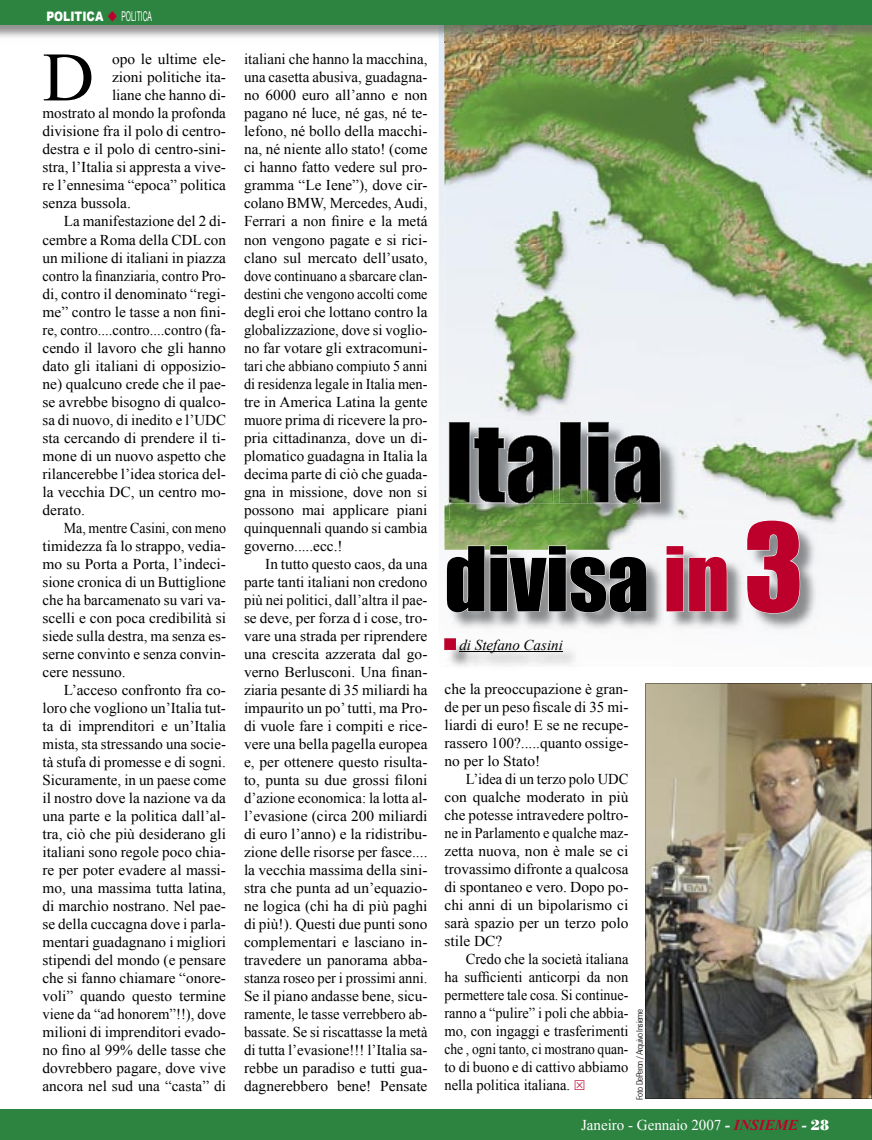
<style>
.page{position:relative;width:872px;height:1140px;background:#fff}
.page>*{position:absolute;margin:0;border:0;box-sizing:border-box;transform-origin:0 0}
.t1{font:82.5px "Impact";color:#000}
.t2{font:69.3px "Times New Roman";color:#000}
.t3{font:15px/18px "Times New Roman";color:#000;text-align:justify}
.t4{font:15px "Times New Roman";color:#000;scale:.95 1}
.t5{font:15px "Times New Roman";color:#fff}
.t6{font:15px "Times New Roman";color:#000;scale:.93 1}
.t7{font:italic 15px "Times New Roman";color:#000}
.t8{font:900 13.05px "Arial";color:#fff;scale:.82 1}
.t9{font:300 condensed 9px "Zurich BT";letter-spacing:-.04em;color:#000}
.s1{color:#bd002b}
.s2{font-weight:400;font-size:13.5px}
.s3{font-size:112.5px;color:#bd002b}
.s4{font-weight:700;font-style:italic}
.s5{font-weight:700;font-style:italic;color:#bd002b}
.s6{font-family:"Poster"}
</style>
<div class="page">
<img style="left:444px;top:42px;width:321px;height:406px">
<img style="left:765px;top:42px;width:107px;height:508px">
<img style="left:444px;top:448px;width:5px;height:102px">
<img style="left:681px;top:448px;width:84px;height:72px">
<img style="left:449px;top:421px;width:232px;height:99px">
<img style="left:449px;top:422px;width:211px;height:82px">
<img style="left:445px;top:520px;width:375px;height:147px">
<hr style="left:459px;top:651px;width:104px;height:1px;background:#000">
<svg style="left:446px;top:545px;width:201px;height:68px"></svg>
<svg style="left:666px;top:545px;width:61px;height:67px"></svg>
<svg style="left:746px;top:520px;width:54px;height:94px"></svg>
<div style="left:444px;top:638px;width:12px;height:12px;border:3px solid #bd002b"></div>
<img style="left:0;top:24px;width:872px;height:18px">
<img style="left:444px;top:24px;width:418px;height:18px">
<div style="left:0;top:0;width:872px;height:24px;background:#2c8440"></div>
<div style="left:0;top:1109px;width:872px;height:31px;background:#2c8440"></div>
<img style="left:645px;top:683px;width:227px;height:415px">
<p class="t8" style="left:46px;top:7px;width:130px">POLITICA <span class="s1">◆</span> <span class="s2">POLITICA</span></p>
<h2 class="t2" style="left:43px;top:31px;width:53px">D</h2>
<p class="t3" style="left:112px;top:50px;width:115px">opo le ultime ele-</p>
<p class="t3" style="left:112px;top:68px;width:115px">zioni politiche ita-</p>
<p class="t3" style="left:112px;top:86px;width:115px">liane che hanno di-</p>
<p class="t3" style="left:43px;top:104px;width:185px">mostrato al mondo la profonda</p>
<p class="t3" style="left:43px;top:122px;width:185px">divisione fra il polo di centro-</p>
<p class="t3" style="left:43px;top:140px;width:185px">destra e il polo di centro-sini-</p>
<p class="t3" style="left:43px;top:158px;width:185px">stra, l’Italia si appresta a vive-</p>
<p class="t3" style="left:43px;top:176px;width:185px">re l’ennesima “epoca” politica</p>
<p class="t3" style="left:43px;top:194px;width:90px">senza bussola.</p>
<p class="t3" style="left:64px;top:212px;width:164px">La manifestazione del 2 di-</p>
<p class="t3" style="left:43px;top:230px;width:185px">cembre a Roma della CDL con</p>
<p class="t3" style="left:43px;top:248px;width:185px">un milione di italiani in piazza</p>
<p class="t4" style="left:43px;top:265px;width:195px">contro la finanziaria, contro Pro-</p>
<p class="t3" style="left:43px;top:284px;width:185px">di, contro il denominato “regi-</p>
<p class="t3" style="left:43px;top:302px;width:185px">me” contro le tasse a non fini-</p>
<p class="t3" style="left:43px;top:320px;width:185px">re, contro....contro....contro (fa-</p>
<p class="t3" style="left:43px;top:338px;width:185px">cendo il lavoro che gli hanno</p>
<p class="t3" style="left:43px;top:356px;width:185px">dato gli italiani di opposizio-</p>
<p class="t3" style="left:43px;top:374px;width:185px">ne) qualcuno crede che il pae-</p>
<p class="t3" style="left:43px;top:392px;width:185px">se avrebbe bisogno di qualco-</p>
<p class="t3" style="left:43px;top:410px;width:185px">sa di nuovo, di inedito e l’UDC</p>
<p class="t3" style="left:43px;top:428px;width:185px">sta cercando di prendere il ti-</p>
<p class="t3" style="left:43px;top:446px;width:185px">mone di un nuovo aspetto che</p>
<p class="t3" style="left:43px;top:464px;width:185px">rilancerebbe l’idea storica del-</p>
<p class="t3" style="left:43px;top:482px;width:185px">la vecchia DC, un centro mo-</p>
<p class="t3" style="left:43px;top:500px;width:44px">derato.</p>
<p class="t6" style="left:64px;top:517px;width:176px">Ma, mentre Casini, con meno</p>
<p class="t3" style="left:43px;top:536px;width:185px">timidezza fa lo strappo, vedia-</p>
<p class="t3" style="left:43px;top:554px;width:185px">mo su Porta a Porta, l’indeci-</p>
<p class="t3" style="left:43px;top:572px;width:185px">sione cronica di un Buttiglione</p>
<p class="t3" style="left:43px;top:590px;width:185px">che ha barcamenato su vari va-</p>
<p class="t3" style="left:43px;top:608px;width:185px">scelli e con poca credibilità si</p>
<p class="t3" style="left:43px;top:626px;width:185px">siede sulla destra, ma senza es-</p>
<p class="t3" style="left:43px;top:644px;width:185px">serne convinto e senza convin-</p>
<p class="t3" style="left:43px;top:662px;width:85px">cere nessuno.</p>
<p class="t3" style="left:64px;top:680px;width:164px">L’acceso confronto fra co-</p>
<p class="t3" style="left:43px;top:698px;width:185px">loro che vogliono un’Italia tut-</p>
<p class="t3" style="left:43px;top:716px;width:185px">ta di imprenditori e un’Italia</p>
<p class="t3" style="left:43px;top:734px;width:185px">mista, sta stressando una socie-</p>
<p class="t3" style="left:43px;top:752px;width:185px">tà stufa di promesse e di sogni.</p>
<p class="t3" style="left:43px;top:770px;width:185px">Sicuramente, in un paese come</p>
<p class="t3" style="left:43px;top:788px;width:185px">il nostro dove la nazione va da</p>
<p class="t3" style="left:43px;top:806px;width:185px">una parte e la politica dall’al-</p>
<p class="t3" style="left:43px;top:824px;width:185px">tra, ciò che più desiderano gli</p>
<p class="t3" style="left:43px;top:842px;width:185px">italiani sono regole poco chia-</p>
<p class="t3" style="left:43px;top:860px;width:185px">re per poter evadere al massi-</p>
<p class="t3" style="left:43px;top:878px;width:185px">mo, una massima tutta latina,</p>
<p class="t3" style="left:43px;top:896px;width:185px">di marchio nostrano. Nel pae-</p>
<p class="t3" style="left:43px;top:914px;width:185px">se della cuccagna dove i parla-</p>
<p class="t3" style="left:43px;top:932px;width:185px">mentari guadagnano i migliori</p>
<p class="t3" style="left:43px;top:950px;width:185px">stipendi del mondo (e pensare</p>
<p class="t3" style="left:43px;top:968px;width:185px">che si fanno chiamare “onore-</p>
<p class="t3" style="left:43px;top:986px;width:185px">voli” quando questo termine</p>
<p class="t3" style="left:43px;top:1004px;width:185px">viene da “ad honorem”!!), dove</p>
<p class="t3" style="left:43px;top:1022px;width:185px">milioni di imprenditori evado-</p>
<p class="t3" style="left:43px;top:1040px;width:185px">no fino al 99% delle tasse che</p>
<p class="t3" style="left:43px;top:1058px;width:185px">dovrebbero pagare, dove vive</p>
<p class="t3" style="left:43px;top:1076px;width:185px">ancora nel sud una “casta” di</p>
<p class="t3" style="left:244px;top:50px;width:185px">italiani che hanno la macchina, una casetta abusiva, guadagna&shy;no 6000 euro all’anno e non pagano né luce, né gas, né te&shy;lefono, né bollo della macchi&shy;na, né niente allo stato! (come ci hanno fatto vedere sul pro&shy;gramma “Le Iene”), dove cir&shy;colano BMW, Mercedes, Audi, Ferrari a non finire e la metá non vengono pagate e si rici&shy;clano sul mercato dell’usato, dove continuano a sbarcare clan&shy;destini che vengono accolti come degli eroi che lottano contro la globalizzazione, dove si voglio&shy;no far votare gli extracomuni&shy;tari che abbiano compiuto 5 anni di residenza legale in Italia men&shy;tre in America Latina la gente muore prima di ricevere la pro&shy;pria cittadinanza, dove un di&shy;plomatico guadagna in Italia la decima parte di ciò che guada&shy;gna in missione, dove non si possono mai applicare piani quinquennali quando si cambia governo.....ecc.!</p>
<p class="t3" style="left:244px;top:554px;width:185px;text-indent:21px">In tutto questo caos, da una parte tanti italiani non credono più nei politici, dall’altra il pae&shy;se deve, per forza d i cose, tro&shy;vare una strada per riprendere una crescita azzerata dal go&shy;verno Berlusconi. Una finan&shy;ziaria pesante di 35 miliardi ha impaurito un po’ tutti, ma Pro&shy;di vuole fare i compiti e rice&shy;vere una bella pagella europea e, per ottenere questo risulta&shy;to, punta su due grossi filoni d’azione economica: la lotta al&shy;l’evasione (circa 200 miliardi di euro l’anno) e la ridistribu&shy;zione delle risorse per fasce.... la vecchia massima della sini&shy;stra che punta ad un’equazio&shy;ne logica (chi ha di più paghi di più!). Questi due punti sono complementari e lasciano in&shy;travedere un panorama abba&shy;stanza roseo per i prossimi anni.<br>Se il piano andasse bene, sicu&shy;ramente, le tasse verrebbero ab&shy;bassate. Se si riscattasse la metà di tutta l’evasione!!! l’Italia sa&shy;rebbe un paradiso e tutti gua&shy;dagnerebbero bene! Pensate</p>
<h1 class="t1" style="left:444px;top:515px;width:360px">divisa <span class="s1">in</span> <span class="s3">3</span></h1>
<p class="t7" style="left:444px;top:634px;width:120px"><span class="s1">■</span> di Stefano Casini</p>
<p class="t3" style="left:444px;top:679px;width:185px">che la preoccupazione è gran&shy;de per un peso fiscale di 35 mi&shy;liardi di euro! E se ne recupe&shy;rassero 100?.....quanto ossige&shy;no per lo Stato!</p>
<p class="t3" style="left:444px;top:769px;width:185px;text-indent:21px">L’idea di un terzo polo UDC con qualche moderato in più che potesse intravedere poltro&shy;ne in Parlamento e qualche maz&shy;zetta nuova, non è male se ci trovassimo difronte a qualcosa di spontaneo e vero. Dopo po&shy;chi anni di un bipolarismo ci sarà spazio per un terzo polo stile DC?</p>
<p class="t3" style="left:444px;top:949px;width:185px;text-indent:21px">Credo che la società italiana ha sufficienti anticorpi da non permettere tale cosa. Si continue&shy;ranno a “pulire” i poli che abbia&shy;mo, con ingaggi e trasferimenti che , ogni tanto, ci mostrano quan&shy;to di buono e di cattivo abbiamo nella politica italiana.</p>
<p class="t9" style="left:634px;top:1099px;width:93px;rotate:-90deg">Foto DePeron / Arquivo Insieme</p>
<p class="t5" style="left:581px;top:1115px;width:250px">Janeiro - Gennaio 2007 <span class="s4">-</span> <span class="s5">INSIEME</span> <span class="s4">-</span> <span class="s6">28</span></p>
</div>
